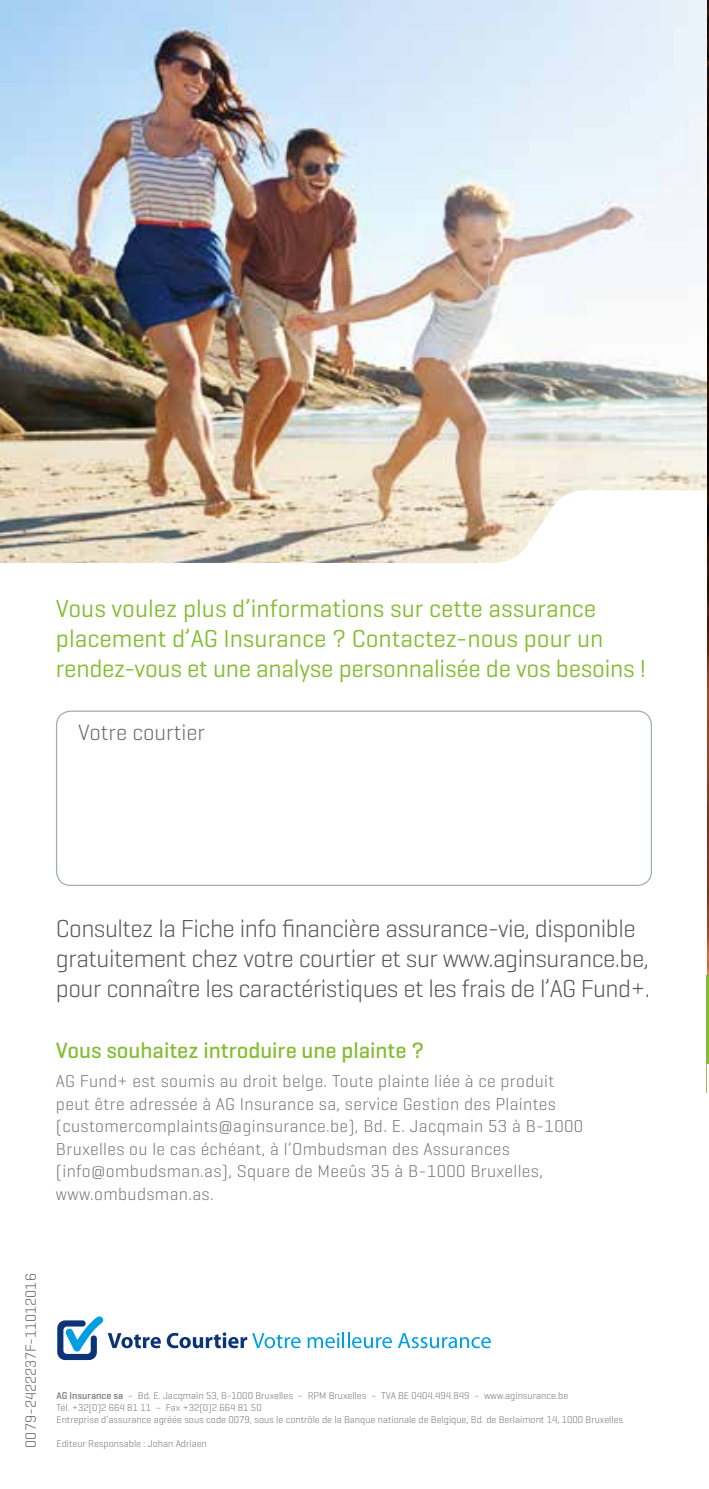
<style>
.page{position:relative;width:709px;height:1489px;background:#fff}
.page>*{position:absolute;margin:0;border:0;box-sizing:border-box;transform-origin:0 0}
.t1{font:300 25px/30px "Geogrotesque";letter-spacing:-.02em;color:#565656}
.t2{font:25px/30px "Geogrotesque";color:#85bd32}
.t3{font:500 22.5px "Geogrotesque";color:#85bd32}
.t4{font:300 22.5px "Geogrotesque";color:#6a6969}
.t5{font:300 17.5px/22.5px "Geogrotesque";letter-spacing:.02em;color:#747473}
.t6{font:300 15px "Geogrotesque";color:#5f5f5e}
.t7{font:300 10px/12px "Geogrotesque";color:#747473}
.s1{font-weight:500}
</style>
<div class="page">
<img style="left:0;top:0;width:707px;height:490px">
<img style="left:0;top:490px;width:583px;height:73px">
<svg style="left:57px;top:1316px;width:104px;height:43px"></svg>
<svg style="left:167px;top:1332px;width:133px;height:16px"></svg>
<svg style="left:307px;top:1332px;width:85px;height:16px"></svg>
<svg style="left:398px;top:1333px;width:93px;height:15px"></svg>
<div style="left:56px;top:710px;width:596px;height:176px;border:1px solid #a3acb2;border-radius:14px"></div>
<img style="left:707px;top:0;width:2px;height:929px">
<svg style="left:707px;top:929px;width:2px;height:135px"></svg>
<h1 class="t2" style="left:56px;top:593px;width:592px">Vous voulez plus d’informations sur cette assurance placement d’AG Insurance ? Contactez-nous pour un rendez-vous et une analyse personnalisée de vos besoins !</h1>
<p class="t4" style="left:78px;top:718px;width:128px">Votre courtier</p>
<h1 class="t1" style="left:56px;top:913px;width:595px">Consultez la Fiche info financière assurance-vie, disponible gratuitement chez votre courtier et sur www.aginsurance.be, pour connaître les caractéristiques et les frais de l’AG Fund+.</h1>
<p class="t3" style="left:56px;top:1035px;width:370px">Vous souhaitez introduire une plainte ?</p>
<p class="t5" style="left:56px;top:1069px;width:528px">AG Fund+ est soumis au droit belge. Toute plainte liée à ce produit peut être adressée à AG Insurance sa, service Gestion des Plaintes (customercomplaints@aginsurance.be), Bd. E. Jacqmain 53 à B-1000<br>Bruxelles ou le cas échéant, à l’Ombudsman des Assurances (info@ombudsman.as), Square de Meeûs 35 à B-1000 Bruxelles, www.ombudsman.as.</p>
<p class="t6" style="left:21px;top:1447px;width:176px;rotate:-90deg">0079-2422237F-11012016</p>
<p class="t7" style="left:56px;top:1389px;width:568px"><span class="s1">AG Insurance sa</span> – Bd. E. Jacqmain 53, B-1000 Bruxelles – RPM Bruxelles – TVA BE 0404.494.849 – www.aginsurance.be<br>Tél. +32(0)2 664 81 11 – Fax +32(0)2 664 81 50<br>Entreprise d’assurance agréée sous code 0079, sous le contrôle de la Banque nationale de Belgique, Bd. de Berlaimont 14, 1000 Bruxelles</p>
<p class="t7" style="left:56px;top:1437px;width:152px">Editeur Responsable : Johan Adriaen</p>
</div>
